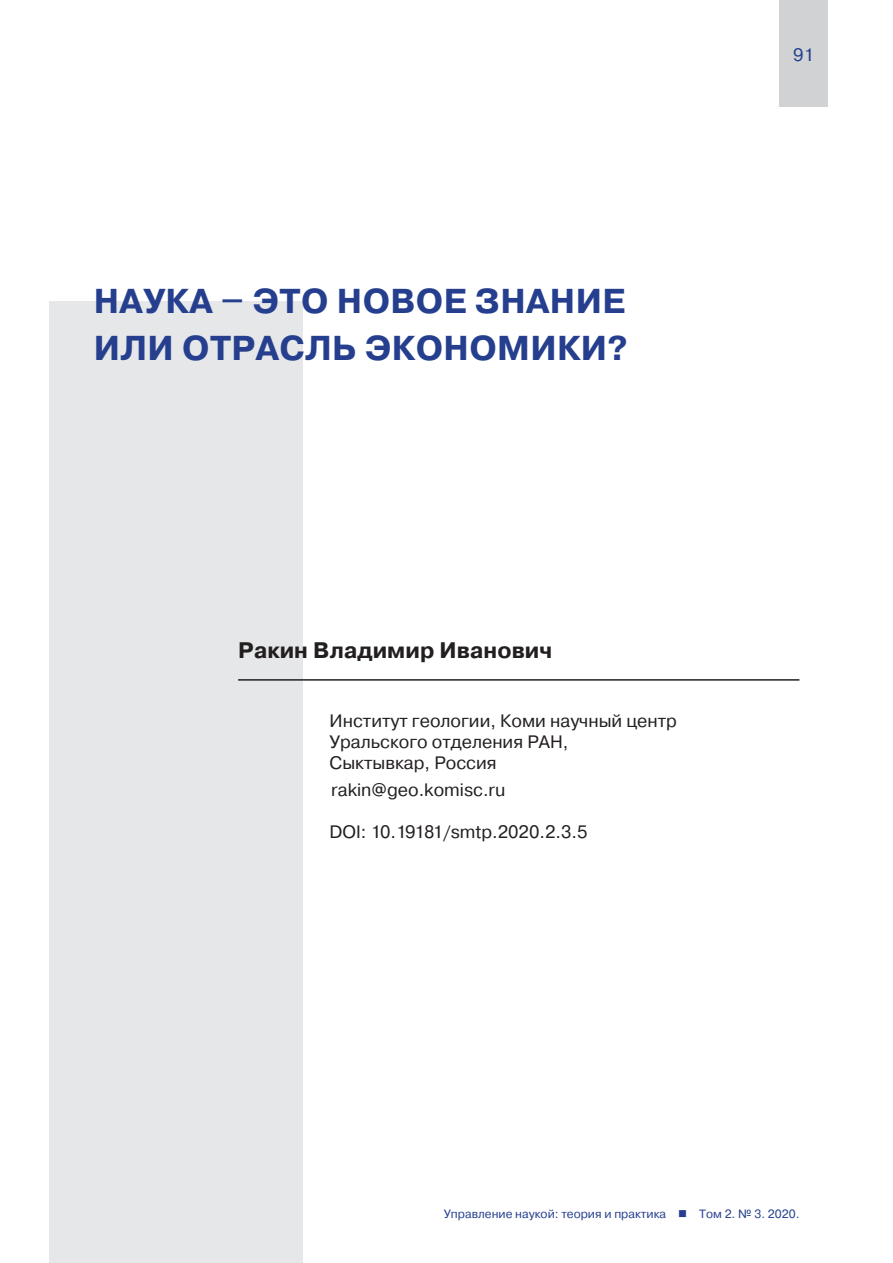
<style>
.page{position:relative;width:893px;height:1263px;background:#fff}
.page>*{position:absolute;margin:0;border:0;box-sizing:border-box;transform-origin:0 0}
.t1{font:700 34.5px/46.5px "Pragmatica";letter-spacing:.01em;color:#253f8e}
.t2{font:700 22.5px "Pragmatica";color:#231f20}
.t3{font:18px/21px "Pragmatica";color:#231f20}
.t4{font:18px "Pragmatica";color:#253f8e}
.t5{font:12px "Pragmatica";color:#253f8e}
</style>
<div class="page">
<div style="left:50px;top:302px;width:253px;height:961px;background:#e6e7e9"></div>
<div style="left:779px;top:0;width:49px;height:106px;background:#d1d2d4"></div>
<hr style="left:238px;top:679px;width:561px;height:2px;background:#231f20">
<h1 class="t1" style="left:94px;top:279px;width:535px">НАУКА – ЭТО НОВОЕ ЗНАНИЕ<br>ИЛИ ОТРАСЛЬ ЭКОНОМИКИ?</h1>
<p class="t2" style="left:238px;top:635px;width:316px">Ракин Владимир Иванович</p>
<p class="t3" style="left:330px;top:710px;width:349px">Институт геологии, Коми научный центр<br>Уральского отделения РАН,<br>Сыктывкар, Россия</p>
<p class="t3" style="left:331px;top:779px;width:176px">rakin@geo.komisc.ru</p>
<p class="t3" style="left:330px;top:821px;width:259px">DOI: 10.19181/smtp.2020.2.3.5</p>
<p class="t4" style="left:793px;top:44px;width:22px">91</p>
<p class="t5" style="left:444px;top:1206px;width:357px">Управление наукой: теория и практика ■ Том 2. № 3. 2020.</p>
</div>
